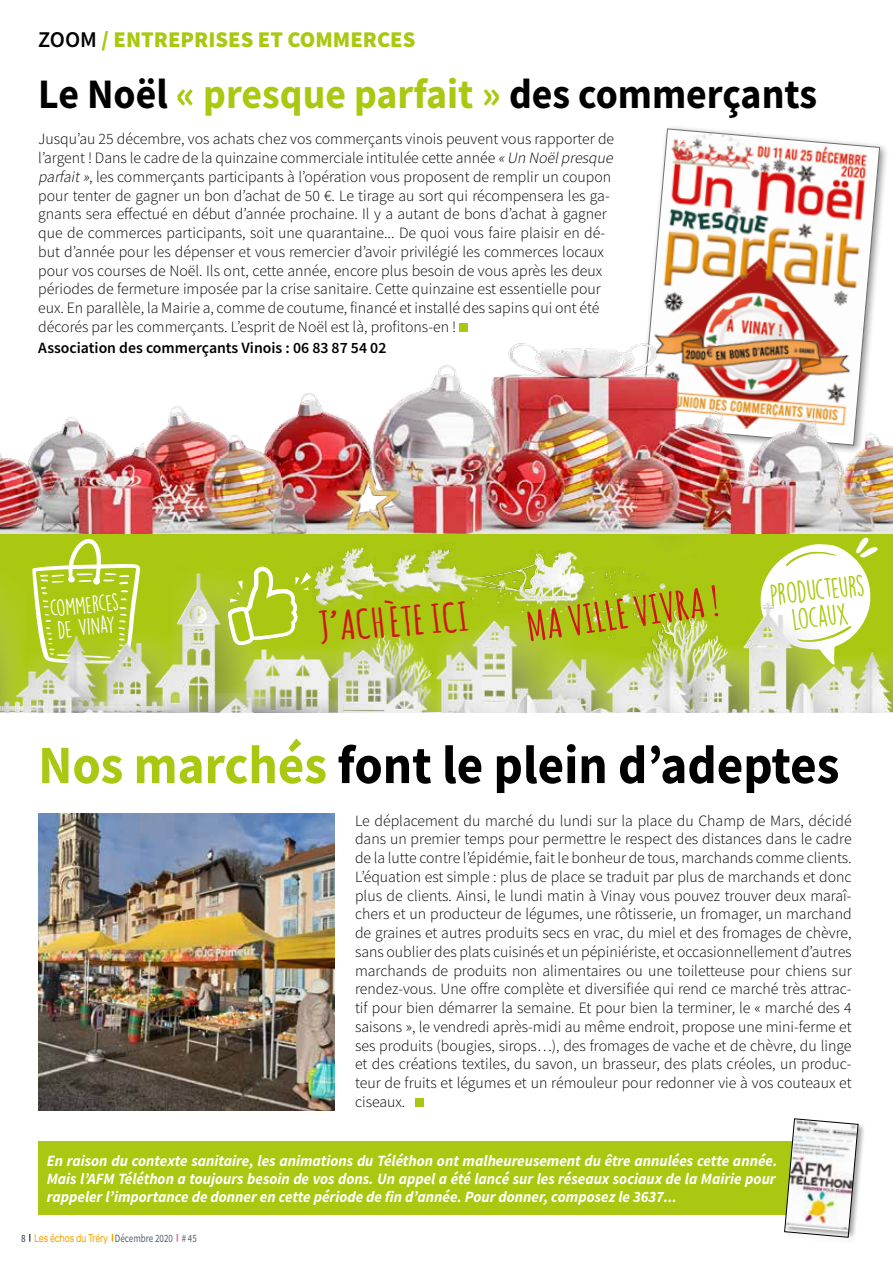
<style>
.page{position:relative;width:893px;height:1263px;background:#fff}
.page>*{position:absolute;margin:0;border:0;box-sizing:border-box;transform-origin:0 0}
.t1{font:700 54px "Source Sans Pro";color:#000;scale:.95 1}
.t2{font:700 42px "Source Sans Pro";color:#000;scale:.95 1}
.t3{font:39.6px "Amatic";color:#cd1719;scale:1.18 1}
.t4{font:39.45px "Amatic";color:#cd1719;scale:1.18 1}
.t5{font:26.85px/27.2px "DK Lemon Yellow Sun";color:#aac811;text-align:center;scale:.94 1}
.t6{font:900 22.5px "Source Sans Pro";color:#aac811}
.t7{font:21.6px/21.9px "DK Lemon Yellow Sun";color:#fff;scale:.94 1}
.t8{font:300 15.75px/18.8px "Source Sans Pro";color:#000}
.t9{font:italic 700 15.75px/18px "Source Sans Pro";color:#fff;text-align:justify;scale:.96 1}
.t10{font:600 15.75px "Source Sans Pro";color:#000}
.t11{font:11.1px "Rubik";letter-spacing:-.025em;color:#f7a600;scale:.81 1}
.s1{font-weight:600;color:#000}
.s2{color:#aac811}
.s3{font-style:italic}
.s4{font-family:"Source Sans Pro";font-weight:600;color:#535d69}
.s5{font-family:"Source Sans Pro";color:#535d69}
</style>
<div class="page">
<svg style="left:29px;top:1234px;width:2px;height:7px"></svg>
<div style="left:459px;top:323px;width:9px;height:9px;background:#aac811"></div>
<div style="left:637px;top:124px;width:252px;height:330px;background:#000;opacity:.45"></div>
<img style="left:641px;top:129px;width:239px;height:197px">
<img style="left:0;top:326px;width:893px;height:208px">
<svg style="left:0;top:534px;width:893px;height:178px"></svg>
<div style="left:415px;top:1098px;width:8px;height:9px;background:#aac811"></div>
<img style="left:38px;top:814px;width:296px;height:297px">
<svg style="left:32px;top:538px;width:108px;height:126px"></svg>
<svg style="left:756px;top:538px;width:122px;height:127px"></svg>
<svg style="left:227px;top:567px;width:84px;height:78px"></svg>
<div style="left:38px;top:1141px;width:810px;height:74px;background:#aac811"></div>
<div style="left:783px;top:1117px;width:82px;height:128px;background:#000;opacity:.35"></div>
<svg style="left:784px;top:1118px;width:74px;height:120px"></svg>
<h3 class="t6" style="left:38px;top:24px;width:379px"><span class="s1">ZOOM</span> / ENTREPRISES ET COMMERCES</h3>
<h2 class="t2" style="left:38px;top:66px;width:821px">Le Noël <span class="s2">« presque parfait »</span> des commerçants</h2>
<p class="t8" style="left:38px;top:130px;width:579px">Jusqu’au 25 décembre, vos achats chez vos commerçants vinois peuvent vous rapporter de l’argent ! Dans le cadre de la quinzaine commerciale intitulée cette année <span class="s3">«Un Noëlpresque parfait»</span>, les commerçants participants à l’opération vous proposent de remplir un coupon pour tenter de gagner un bon d’achat de 50 €. Le tirage au sort qui récompensera les ga&shy;gnants sera effectué en début d’année prochaine. Il y a autant de bons d’achat à gagner que de commerces participants, soit une quarantaine... De quoi vous faire plaisir en dé&shy;but d’année pour les dépenser et vous remercier d’avoir privilégié les commerces locaux pour vos courses de Noël. Ils ont, cette année, encore plus besoin de vous après les deux périodes de fermeture imposée par la crise sanitaire. Cette quinzaine est essentielle pour eux. En parallèle, la Mairie a, comme de coutume, financé et installé des sapins qui ont été décorés par les commerçants. L’esprit de Noël est là, profitons-en !</p>
<p class="t10" style="left:38px;top:337px;width:350px">Association des commerçants Vinois : 06 83 87 54 02</p>
<h3 class="t7" style="left:49px;top:598px;width:75px;rotate:-6deg">commerces de Vinay</h3>
<h3 class="t4" style="left:317px;top:599px;width:129px;rotate:-4deg">J’ACHÈTE ICI</h3>
<h3 class="t3" style="left:523px;top:599px;width:166px;rotate:-8deg">MA VILLE VIVRA !</h3>
<h3 class="t5" style="left:769px;top:581px;width:102px;rotate:-6deg">producteurs locaux</h3>
<h1 class="t1" style="left:38px;top:728px;width:845px"><span class="s2">Nos marchés</span> font le plein d’adeptes</h1>
<p class="t8" style="left:355px;top:811px;width:498px;text-align:justify">Le déplacement du marché du lundi sur la place du Champ de Mars, décidé dans un premier temps pour permettre le respect des distances dans le cadre de la lutte contre l’épidémie, fait le bonheur de tous, marchands comme clients.<br>L’équation est simple : plus de place se traduit par plus de marchands et donc plus de clients. Ainsi, le lundi matin à Vinay vous pouvez trouver deux maraî&shy;chers et un producteur de légumes, une rôtisserie, un fromager, un marchand de graines et autres produits secs en vrac, du miel et des fromages de chèvre, sans oublier des plats cuisinés et un pépiniériste, et occasionnellement d’autres marchands de produits non alimentaires ou une toiletteuse pour chiens sur rendez-vous. Une offre complète et diversifiée qui rend ce marché très attrac&shy;tif pour bien démarrer la semaine. Et pour bien la terminer, le « marché des 4 saisons », le vendredi après-midi au même endroit, propose une mini-ferme et ses produits (bougies, sirops…), des fromages de vache et de chèvre, du linge et des créations textiles, du savon, un brasseur, des plats créoles, un produc&shy;teur de fruits et légumes et un rémouleur pour redonner vie à vos couteaux et ciseaux.</p>
<p class="t9" style="left:47px;top:1151px;width:763px">En raison du contexte sanitaire, les animations du Téléthon ont malheureusement du être annulées cette année.<br>Mais l’AFM Téléthon a toujours besoin de vos dons. Un appel a été lancé sur les réseaux sociaux de la Mairie pour rappeler l’importance de donner en cette période de fin d’année. Pour donner, composez le 3637...</p>
<p class="t11" style="left:21px;top:1231px;width:218px"><span class="s4">8</span> Les échos du Tréry <span class="s5">Décembre 2020 # 45</span></p>
</div>
